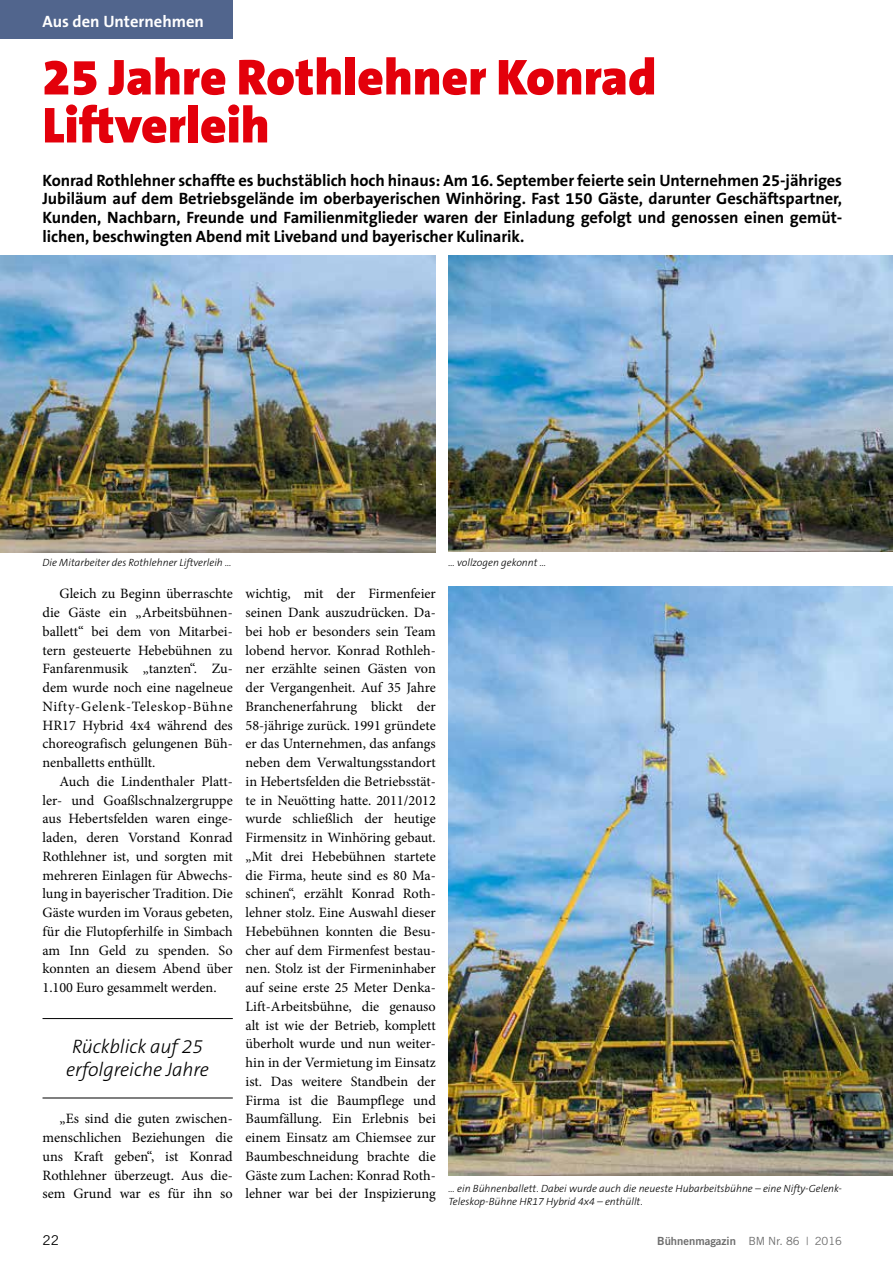
<style>
.page{position:relative;width:893px;height:1263px;background:#fff}
.page>*{position:absolute;margin:0;border:0;box-sizing:border-box;transform-origin:0 0}
.t1{font:900 51px/48px "The Sans B9";color:#e3000b}
.t2{font:italic 300 19.5px/23.4px "The Sans B3";letter-spacing:-.005em;color:#000;text-align:center}
.t3{font:700 16.5px/18.8px "The Sans B7";letter-spacing:-.005em;color:#000;text-align:justify}
.t4{font:700 16.5px "The Sans B7";color:#fff}
.t5{font:14.25px/18.8px "Minion Pro";color:#000;text-align:justify}
.t6{font:13.5px "Trade Gothic";color:#000}
.t7{font:11.25px "Trade Gothic Bold Two";color:#6e6e6e}
.t8{font:italic 300 10.5px/12.3px "The Sans B3";color:#000}
.s1{font-family:"Trade Gothic"}
</style>
<div class="page">
<div style="left:0;top:0;width:233px;height:39px;background:#51658d"></div>
<hr style="left:43px;top:1018px;width:190px;height:1px;background:#000">
<hr style="left:43px;top:1097px;width:190px;height:1px;background:#000">
<img style="left:0;top:255px;width:436px;height:298px">
<img style="left:449px;top:255px;width:444px;height:296px">
<img style="left:449px;top:587px;width:444px;height:588px">
<p class="t4" style="left:43px;top:13px;width:163px">Aus den Unternehmen</p>
<h1 class="t1" style="left:43px;top:55px;width:615px">25 Jahre Rothlehner Konrad<br>Liftverleih</h1>
<p class="t3" style="left:43px;top:171px;width:801px">Konrad Rothlehner schaffte es buchstäblich hoch hinaus: Am 16. September feierte sein Unternehmen 25-jähriges Jubiläum auf dem Betriebsgelände im oberbayerischen Winhöring. Fast 150 Gäste, darunter Geschäftspartner, Kunden, Nachbarn, Freunde und Familienmitglieder waren der Einladung gefolgt und genossen einen gemüt&shy;lichen, beschwingten Abend mit Liveband und bayerischer Kulinarik.</p>
<p class="t8" style="left:43px;top:556px;width:190px">Die Mitarbeiter des Rothlehner Liftverleih …</p>
<p class="t8" style="left:449px;top:556px;width:99px">… vollzogen gekonnt …</p>
<p class="t5" style="left:43px;top:584px;width:192px;text-indent:17px">Gleich zu Beginn überraschte die Gäste ein „Arbeitsbühnen&shy;ballett“ bei dem von Mitarbei&shy;tern gesteuerte Hebebühnen zu Fanfarenmusik „tanzten“. Zu&shy;dem wurde noch eine nagelneue Nifty-Gelenk-Teleskop-Bühne HR17 Hybrid 4x4 während des choreografisch gelungenen Büh&shy;nenballetts enthüllt.</p>
<p class="t5" style="left:43px;top:772px;width:192px;text-indent:17px">Auch die Lindenthaler Platt&shy;ler- und Goaßlschnalzergruppe aus Hebertsfelden waren einge&shy;laden, deren Vorstand Konrad Rothlehner ist, und sorgten mit mehreren Einlagen für Abwechs&shy;lung in bayerischer Tradition. Die Gäste wurden im Voraus gebeten, für die Flutopferhilfe in Simbach am Inn Geld zu spenden. So konnten an diesem Abend über 1.100 Euro gesammelt werden.</p>
<h2 class="t2" style="left:66px;top:1035px;width:144px">Rückblick auf 25 erfolgreiche Jahre</h2>
<p class="t5" style="left:43px;top:1109px;width:192px;text-indent:17px">„Es sind die guten zwischen&shy;menschlichen Beziehungen die uns Kraft geben“, ist Konrad Rothlehner überzeugt. Aus die&shy;sem Grund war es für ihn so</p>
<p class="t5" style="left:246px;top:584px;width:192px">wichtig, mit der Firmenfeier seinen Dank auszudrücken. Da&shy;bei hob er besonders sein Team lobend hervor. Konrad Rothleh&shy;ner erzählte seinen Gästen von der Vergangenheit. Auf 35 Jahre Branchenerfahrung blickt der 58-jährige zurück. 1991 gründete er das Unternehmen, das anfangs neben dem Verwaltungsstandort in Hebertsfelden die Betriebsstät&shy;te in Neuötting hatte. 2011/2012 wurde schließlich der heutige Firmensitz in Winhöring gebaut. „Mit drei Hebebühnen startete die Firma, heute sind es 80 Ma&shy;schinen“, erzählt Konrad Roth&shy;lehner stolz. Eine Auswahl dieser Hebebühnen konnten die Besu&shy;cher auf dem Firmenfest bestau&shy;nen. Stolz ist der Firmeninhaber auf seine erste 25 Meter Denka-Lift-Arbeitsbühne, die genauso alt ist wie der Betrieb, komplett überholt wurde und nun weiter&shy;hin in der Vermietung im Einsatz ist. Das weitere Standbein der Firma ist die Baumpflege und Baumfällung. Ein Erlebnis bei einem Einsatz am Chiemsee zur Baumbeschneidung brachte die Gäste zum Lachen: Konrad Roth&shy;lehner war bei der Inspizierung</p>
<p class="t8" style="left:449px;top:1183px;width:395px">… ein Bühnenballett. Dabei wurde auch die neueste Hubarbeitsbühne – eine Nifty-Gelenk-<br>Teleskop-Bühne HR17 Hybrid 4x4 – enthüllt.</p>
<p class="t6" style="left:43px;top:1232px;width:18px">22</p>
<p class="t7" style="left:657px;top:1234px;width:186px">Bühnenmagazin <span class="s1">BM Nr. 86 | 2016</span></p>
</div>
